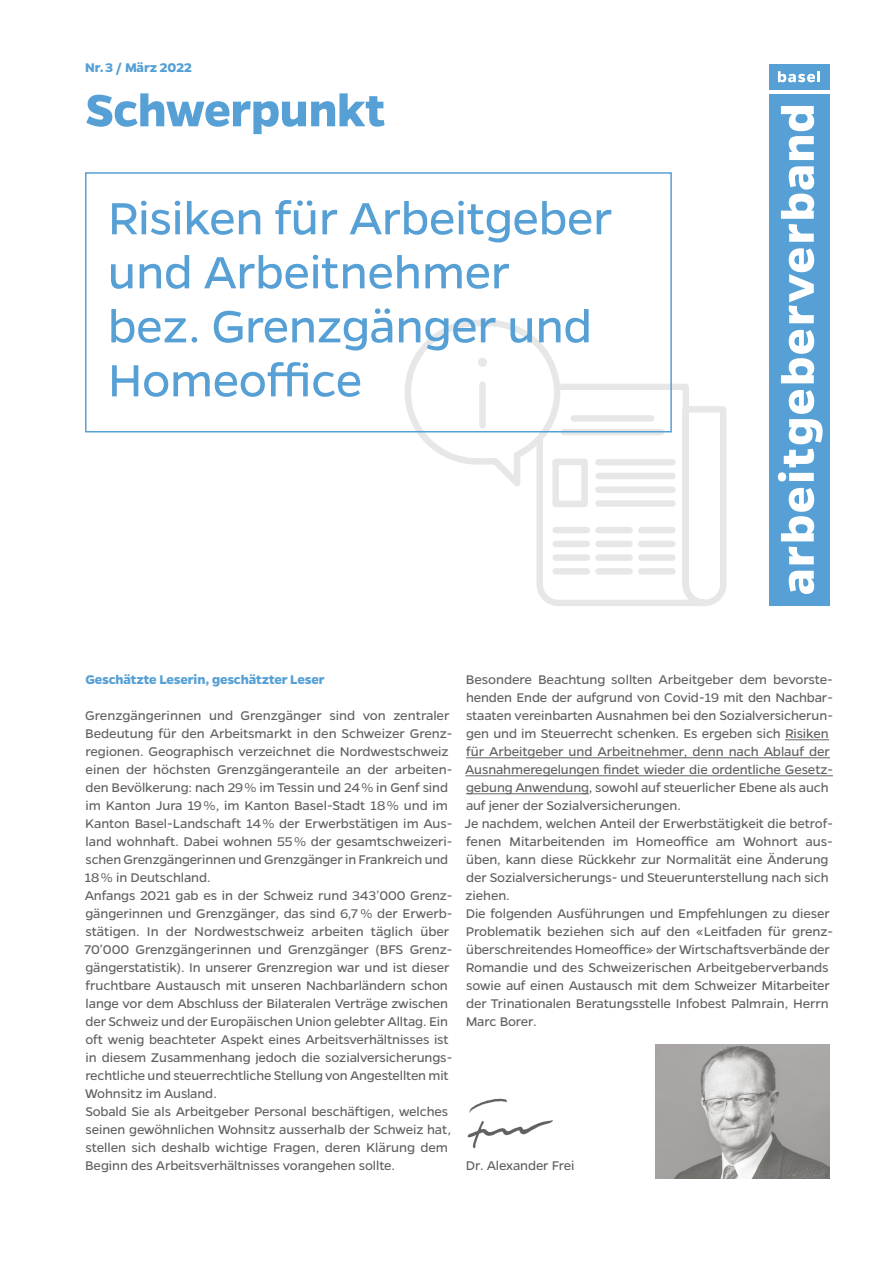
<style>
.page{position:relative;width:893px;height:1263px;background:#fff}
.page>*{position:absolute;margin:0;border:0;box-sizing:border-box;transform-origin:0 0}
.t1{font:51px/54px "Gentona";letter-spacing:-.01em;color:#56a0d5}
.t2{font:700 51px "Gentona";letter-spacing:-.01em;color:#56a0d5}
.t3{font:14.25px/18px "Gentona";letter-spacing:-.01em;color:#62615f}
.t4{font:700 14.25px "Gentona";letter-spacing:-.01em;color:#56a0d5}
</style>
<div class="page">
<div style="left:769px;top:95px;width:60px;height:511px;background:#56a0d5"></div>
<div style="left:769px;top:64px;width:60px;height:26px;background:#56a0d5"></div>
<svg style="left:789px;top:571px;width:25px;height:23px"></svg>
<svg style="left:789px;top:547px;width:25px;height:17px"></svg>
<svg style="left:781px;top:488px;width:33px;height:53px"></svg>
<svg style="left:778px;top:390px;width:45px;height:91px"></svg>
<svg style="left:781px;top:330px;width:33px;height:53px"></svg>
<svg style="left:789px;top:248px;width:25px;height:75px"></svg>
<svg style="left:781px;top:166px;width:33px;height:76px"></svg>
<svg style="left:781px;top:106px;width:33px;height:54px"></svg>
<svg style="left:778px;top:71px;width:42px;height:11px"></svg>
<svg style="left:401px;top:320px;width:326px;height:287px"></svg>
<div style="left:479px;top:384px;width:7px;height:41px;background:#e6e7e6"></div>
<div style="left:478px;top:358px;width:9px;height:9px;background:#e6e7e6;border-radius:50%"></div>
<hr style="left:785px;top:739px;width:44px;height:1px;background:#62615f">
<hr style="left:466px;top:757px;width:364px;height:1px;background:#62615f">
<hr style="left:465px;top:775px;width:368px;height:1px;background:#62615f">
<hr style="left:466px;top:793px;width:123px;height:1px;background:#62615f">
<img style="left:467px;top:1098px;width:86px;height:51px">
<img style="left:656px;top:1044px;width:173px;height:134px">
<div style="left:85px;top:172px;width:587px;height:260px;border:2px solid #56a0d5"></div>
<p class="t4" style="left:85px;top:60px;width:108px">Nr. 3 / März 2022</p>
<h1 class="t2" style="left:85px;top:81px;width:302px">Schwerpunkt</h1>
<h1 class="t1" style="left:108px;top:191px;width:506px">Risiken für Arbeitgeber und Arbeitnehmer bez. Grenzgänger und<br>Homeoffice</h1>
<p class="t4" style="left:85px;top:672px;width:241px">Geschätzte Leserin, geschätzter Leser</p>
<p class="t3" style="left:84px;top:707px;width:369px">Grenzgängerinnen und Grenzgänger sind von zentraler Bedeutung für den Arbeitsmarkt in den Schweizer Grenz&shy;regionen. Geographisch verzeichnet die Nordwestschweiz einen der höchsten Grenzgängeranteile an der arbeiten&shy;den Bevölkerung: nach 29 % im Tessin und 24 % in Genf sind im Kanton Jura 19 %, im Kanton Basel-Stadt 18 % und im Kanton Basel-Landschaft 14 % der Erwerbstätigen im Aus&shy;land wohnhaft. Dabei wohnen 55 % der gesamtschweizeri&shy;schen Grenzgängerinnen und Grenzgänger in Frankreich und 18 % in Deutschland.<br>Anfangs 2021 gab es in der Schweiz rund 343’000 Grenz&shy;gängerinnen und Grenzgänger, das sind 6,7 % der Erwerb&shy;stätigen. In der Nordwestschweiz arbeiten täglich über 70’000 Grenzgängerinnen und Grenzgänger (BFS Grenz&shy;gängerstatistik). In unserer Grenzregion war und ist dieser fruchtbare Austausch mit unseren Nachbarländern schon lange vor dem Abschluss der Bilateralen Verträge zwischen der Schweiz und der Europäischen Union gelebter Alltag. Ein oft wenig beachteter Aspekt eines Arbeitsverhältnisses ist in diesem Zusammenhang jedoch die sozialversicherungs&shy;rechtliche und steuerrechtliche Stellung von Angestellten mit Wohnsitz im Ausland.<br>Sobald Sie als Arbeitgeber Personal beschäftigen, welches seinen gewöhnlichen Wohnsitz ausserhalb der Schweiz hat, stellen sich deshalb wichtige Fragen, deren Klärung dem Beginn des Arbeitsverhältnisses vorangehen sollte.</p>
<p class="t3" style="left:464px;top:671px;width:370px">Besondere Beachtung sollten Arbeitgeber dem bevorste&shy;henden Ende der aufgrund von Covid-19 mit den Nachbar&shy;staaten vereinbarten Ausnahmen bei den Sozialversicherun&shy;gen und im Steuerrecht schenken. Es ergeben sich Risiken für Arbeitgeber und Arbeitnehmer, denn nach Ablauf der Ausnahmeregelungen findet wieder die ordentliche Gesetz&shy;gebung Anwendung, sowohl auf steuerlicher Ebene als auch auf jener der Sozialversicherungen.<br>Je nachdem, welchen Anteil der Erwerbstätigkeit die betrof&shy;fenen Mitarbeitenden im Homeoffice am Wohnort aus&shy;üben, kann diese Rückkehr zur Normalität eine Änderung der Sozialversicherungs- und Steuerunterstellung nach sich ziehen.<br>Die folgenden Ausführungen und Empfehlungen zu dieser Problematik beziehen sich auf den «Leitfaden für grenz&shy;überschreitendes Homeoffice» der Wirtschaftsverbände der Romandie und des Schweizerischen Arbeitgeberverbands sowie auf einen Austausch mit dem Schweizer Mitarbeiter der Trinationalen Beratungsstelle Infobest Palmrain, Herrn Marc Borer.</p>
<p class="t3" style="left:466px;top:1157px;width:110px">Dr. Alexander Frei</p>
</div>
